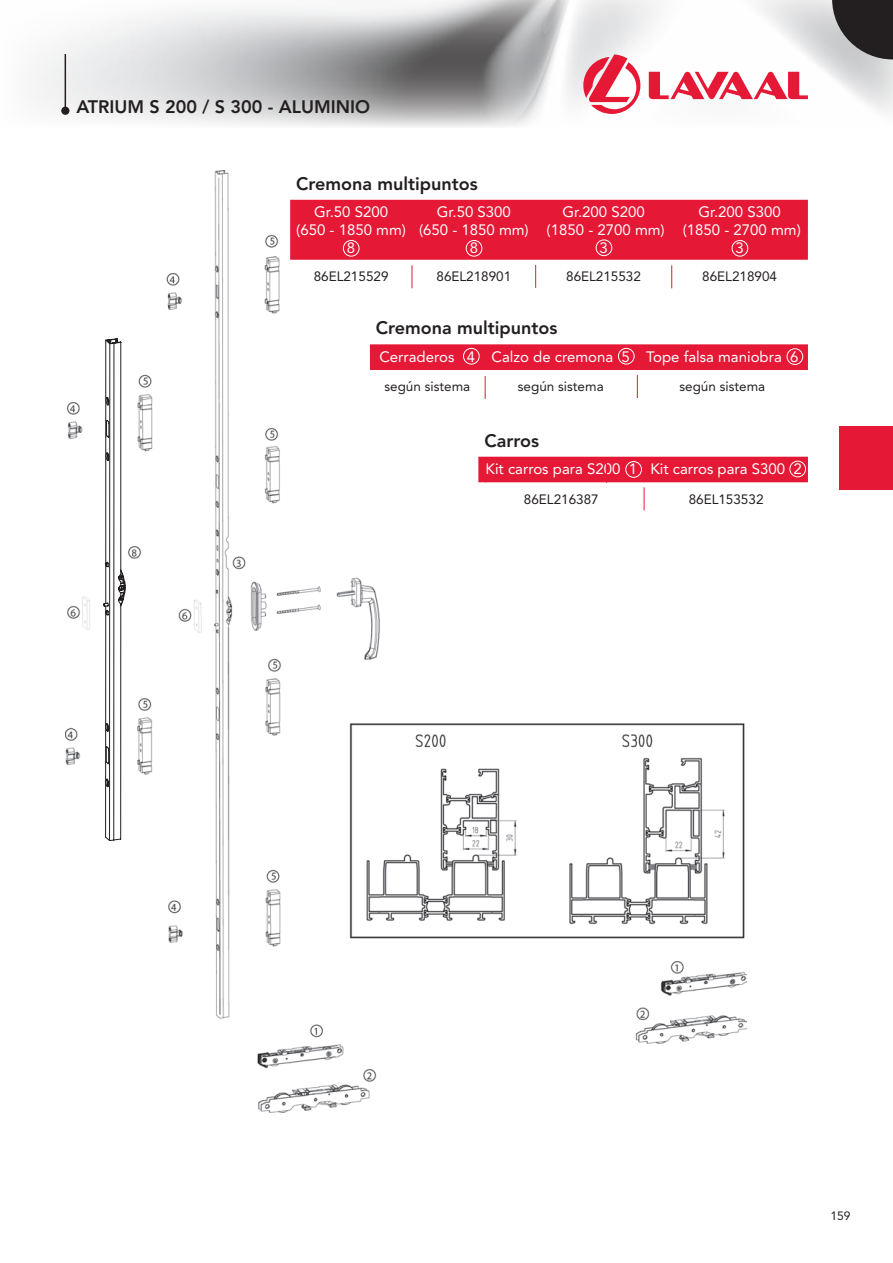
<style>
.page{position:relative;width:893px;height:1263px;background:#fff}
.page>*{position:absolute;margin:0;border:0;box-sizing:border-box;transform-origin:0 0}
.t1{font:800 18px "Avenir LT Std";color:#231f20}
.t2{font:15px/18px "Avenir LT Std";color:#fff;text-align:center}
.t3{font:13.5px "Avenir LT Std";color:#231f20}
.t4{font:12px "Avenir LT Std";color:#231f20}
</style>
<div class="page">
<img style="left:34px;top:0;width:859px;height:127px">
<svg style="left:61px;top:107px;width:8px;height:8px"></svg>
<hr style="left:65px;top:54px;width:1px;height:57px;background:#231f20">
<svg style="left:62px;top:108px;width:6px;height:6px"></svg>
<svg style="left:649px;top:72px;width:159px;height:27px"></svg>
<svg style="left:583px;top:54px;width:57px;height:60px"></svg>
<div style="left:839px;top:426px;width:54px;height:63px;background:#e51836"></div>
<img style="left:65px;top:170px;width:682px;height:942px">
<div style="left:276px;top:416px;width:16px;height:16px;border:1px solid #fff;border-radius:50%"></div>
<svg style="left:370px;top:344px;width:438px;height:55px"></svg>
<svg style="left:290px;top:200px;width:518px;height:88px"></svg>
<svg style="left:478px;top:457px;width:330px;height:53px"></svg>
<div style="left:572px;top:642px;width:120px;height:68px;background:#fff"></div>
<svg style="left:93px;top:330px;width:39px;height:522px"></svg>
<svg style="left:832px;top:0;width:61px;height:59px;background:#474445"></svg>
<p class="t1" style="left:77px;top:97px;width:295px">ATRIUM S 200 / S 300 - ALUMINIO</p>
<p class="t1" style="left:296px;top:173px;width:183px">Cremona multipuntos</p>
<p class="t2" style="left:296px;top:203px;width:111px">Gr.50 S200<br>(650 - 1850 mm)<br>8</p>
<p class="t2" style="left:419px;top:203px;width:111px">Gr.50 S300<br>(650 - 1850 mm)<br>8</p>
<p class="t2" style="left:547px;top:203px;width:120px">Gr.200 S200 (1850 - 2700 mm)<br>3</p>
<p class="t2" style="left:683px;top:203px;width:120px">Gr.200 S300 (1850 - 2700 mm)<br>3</p>
<p class="t3" style="left:314px;top:269px;width:76px">86EL215529</p>
<p class="t3" style="left:436px;top:269px;width:76px">86EL218901</p>
<p class="t3" style="left:566px;top:269px;width:76px">86EL215532</p>
<p class="t3" style="left:702px;top:269px;width:76px">86EL218904</p>
<p class="t1" style="left:376px;top:317px;width:183px">Cremona multipuntos</p>
<p class="t2" style="left:379px;top:348px;width:421px">Cerraderos 4 Calzo de cremona 5 Tope falsa maniobra 6</p>
<p class="t3" style="left:384px;top:379px;width:87px">según sistema</p>
<p class="t3" style="left:518px;top:379px;width:87px">según sistema</p>
<p class="t3" style="left:679px;top:379px;width:87px">según sistema</p>
<p class="t1" style="left:484px;top:430px;width:56px">Carros</p>
<p class="t2" style="left:486px;top:460px;width:318px">Kit carros para S200 1 Kit carros para S300 2</p>
<p class="t3" style="left:524px;top:491px;width:76px">86EL216387</p>
<p class="t3" style="left:689px;top:491px;width:76px">86EL153532</p>
<p class="t4" style="left:830px;top:1209px;width:22px">159</p>
</div>
